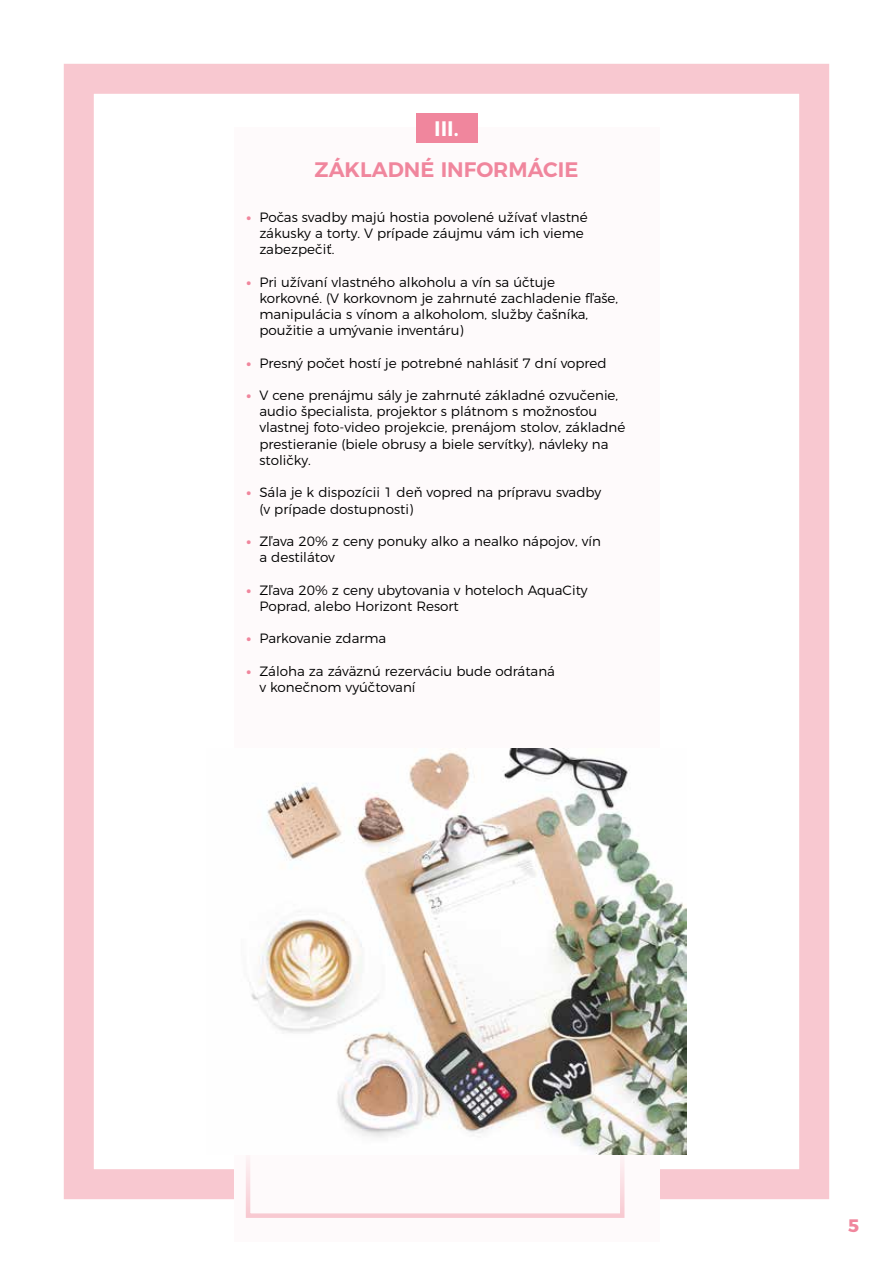
<style>
.page{position:relative;width:893px;height:1263px;background:#fff}
.page>*{position:absolute;margin:0;border:0;box-sizing:border-box;transform-origin:0 0}
.t1{font:600 21px "Montserrat";color:#f0869d}
.t2{font:600 21px "Montserrat";color:#fff}
.t3{font:700 18px "Montserrat";color:#f0869d}
.t4{font:300 13.5px/16.2px "Montserrat";color:#000}
.s1{font-weight:800;color:#f0869d}
</style>
<div class="page">
<div style="left:64px;top:64px;width:765px;height:1135px;border:30px solid #f8c8d0"></div>
<div style="left:234px;top:128px;width:425px;height:1114px;background:#fefafb"></div>
<div style="left:246px;top:1147px;width:378px;height:71px;border:4px solid #f8c8d0"></div>
<div style="left:416px;top:113px;width:61px;height:29px;background:#f0869d"></div>
<img style="left:246px;top:749px;width:440px;height:405px">
<h1 class="t2" style="left:434px;top:111px;width:26px">III.</h1>
<h1 class="t1" style="left:315px;top:153px;width:265px">ZÁKLADNÉ INFORMÁCIE</h1>
<p class="t4" style="left:259px;top:208px;width:330px;text-indent:-13px"><span class="s1">•</span> Počas svadby majú hostia povolené užívať vlastné zákusky a torty. V prípade záujmu vám ich vieme zabezpečiť.</p>
<p class="t4" style="left:259px;top:273px;width:360px;text-indent:-13px"><span class="s1">•</span> Pri užívaní vlastného alkoholu a vín sa účtuje korkovné. (V korkovnom je zahrnuté zachladenie fľaše, manipulácia s vínom a alkoholom, služby čašníka, použitie a umývanie inventáru)</p>
<p class="t4" style="left:247px;top:354px;width:362px"><span class="s1">•</span> Presný počet hostí je potrebné nahlásiť 7 dní vopred</p>
<p class="t4" style="left:259px;top:386px;width:367px;text-indent:-13px"><span class="s1">•</span> V cene prenájmu sály je zahrnuté základné ozvučenie, audio špecialista, projektor s plátnom s možnosťou vlastnej foto-video projekcie, prenájom stolov, základné prestieranie (biele obrusy a biele servítky), návleky na stoličky.</p>
<p class="t4" style="left:259px;top:483px;width:343px;text-indent:-13px"><span class="s1">•</span> Sála je k dispozícii 1 deň vopred na prípravu svadby (v prípade dostupnosti)</p>
<p class="t4" style="left:259px;top:532px;width:343px;text-indent:-13px"><span class="s1">•</span> Zľava 20% z ceny ponuky alko a nealko nápojov, vín a destilátov</p>
<p class="t4" style="left:259px;top:580px;width:330px;text-indent:-13px"><span class="s1">•</span> Zľava 20% z ceny ubytovania v hoteloch AquaCity<br>Poprad, alebo Horizont Resort</p>
<p class="t4" style="left:247px;top:629px;width:141px"><span class="s1">•</span> Parkovanie zdarma</p>
<p class="t4" style="left:259px;top:661px;width:297px;text-indent:-13px"><span class="s1">•</span> Záloha za záväznú rezerváciu bude odrátaná v konečnom vyúčtovaní</p>
<h2 class="t3" style="left:848px;top:1210px;width:13px">5</h2>
</div>
